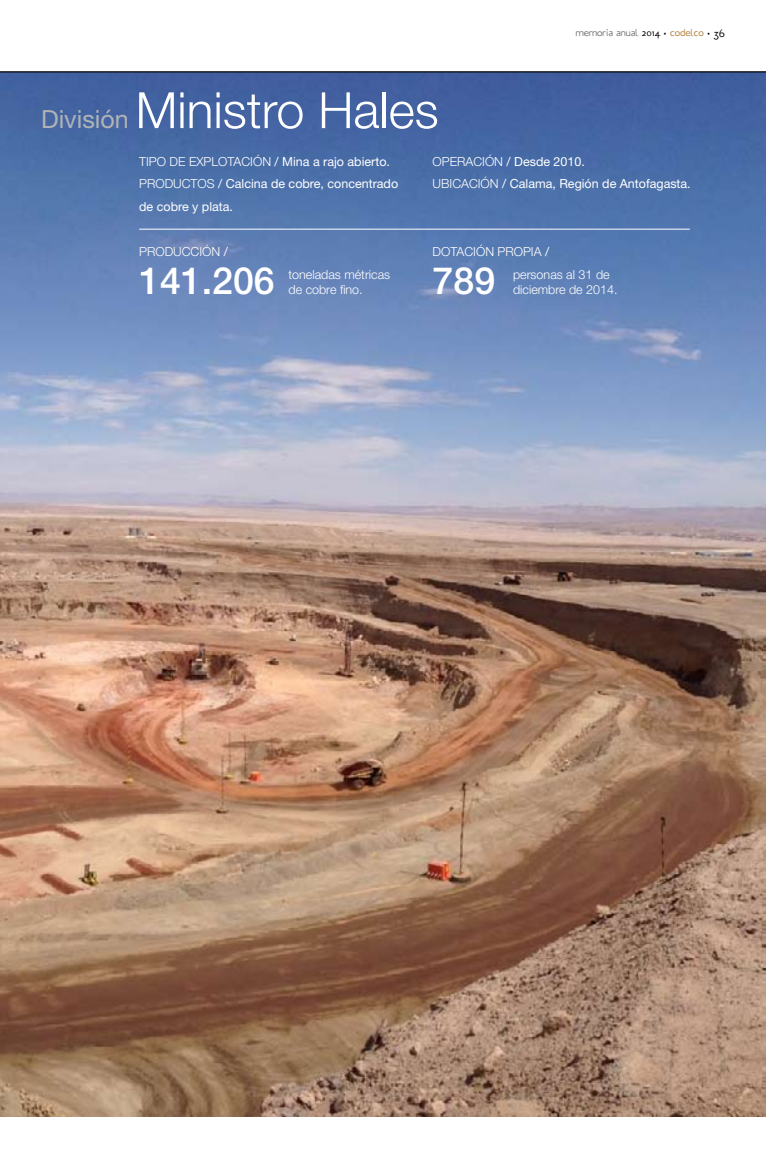
<style>
.page{position:relative;width:766px;height:1170px;background:#fff}
.page>*{position:absolute;margin:0;border:0;box-sizing:border-box;transform-origin:0 0}
.t1{font:300 50px "Helvetica Neue";color:#fff}
.t2{font:500 37.5px "Helvetica Neue";color:#fff}
.t3{font:12.5px/22.5px "Helvetica Neue";color:#fff}
.t4{font:300 12.5px/15px "Helvetica Neue";color:#fff}
.t5{font:300 11.25px "Ubahn";color:#707173}
.s1{color:#000}
.s2{font-size:18.75px;color:#000}
.s3{color:#b37d39}
.s4{font-size:12.5px;color:#000}
.s5{font-weight:400;font-size:25px;color:#b1b3b4}
.s6{font-weight:300}
.s7{font-weight:400}
</style>
<div class="page">
<img style="left:0;top:72px;width:765px;height:1044px">
<hr style="left:0;top:71px;width:765px;height:1px;background:#000">
<hr style="left:139px;top:229px;width:550px;height:1px;background:#fff">
<p class="t5" style="left:575px;top:27px;width:150px">memoria anual <span class="s1">2014</span> <span class="s2">·</span> <span class="s3">codelco</span> <span class="s2">·</span> <span class="s4">36</span></p>
<h1 class="t1" style="left:41px;top:80px;width:399px"><span class="s5">División</span> Ministro Hales</h1>
<p class="t3" style="left:139px;top:150px;width:260px"><span class="s6">TIPO DE EXPLOTACIÓN</span> / Mina a rajo abierto.<br><span class="s6">PRODUCTOS</span> / Calcina de cobre, concentrado de cobre y plata.</p>
<p class="t3" style="left:432px;top:150px;width:259px"><span class="s6">OPERACIÓN</span> / Desde 2010.<br><span class="s6">UBICACIÓN</span> / Calama, Región de Antofagasta.</p>
<p class="t4" style="left:139px;top:244px;width:90px">PRODUCCIÓN <span class="s7">/</span></p>
<h2 class="t2" style="left:139px;top:258px;width:137px">141.206</h2>
<p class="t4" style="left:288px;top:266px;width:103px">toneladas métricas de cobre fino.</p>
<p class="t4" style="left:432px;top:244px;width:118px">DOTACIÓN PROPIA <span class="s7">/</span></p>
<h2 class="t2" style="left:432px;top:258px;width:64px">789</h2>
<p class="t4" style="left:513px;top:266px;width:106px">personas al 31 de diciembre de 2014.</p>
</div>
